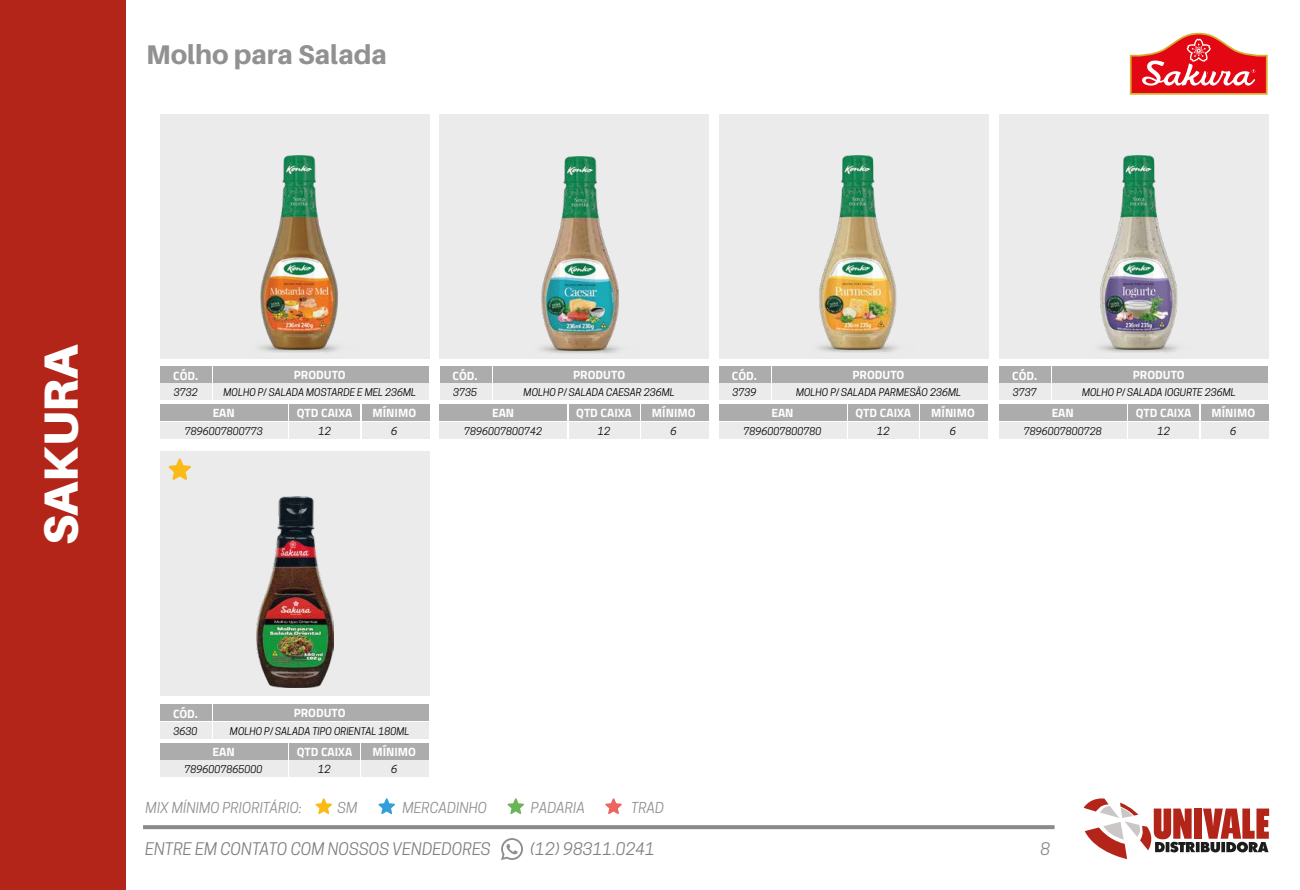
<style>
.page{position:relative;width:1300px;height:890px;background:#fff}
.page>*{position:absolute;margin:0;border:0;box-sizing:border-box;transform-origin:0 0}
.t1{font:900 48px "Aileron";color:#fff}
.t2{font:800 27px "Aileron";color:#919191}
.t3{font:italic 16.3px "Cooper Hewitt";color:#818181}
.t4{font:italic 16.3px "Cooper Hewitt";color:#8a8a8a}
.t5{font:italic 14.2px "Cooper Hewitt";color:#919191}
.t6{font:700 12px "Titillium Web";color:#fff}
.t7{font:italic 10.5px "Cooper Hewitt";color:#010101}
.t8{font:italic 10px "Cooper Hewitt";color:#010101}
</style>
<div class="page">
<svg style="left:143px;top:825px;width:912px;height:4px;background:#8e8e8e"></svg>
<div style="left:1194px;top:809px;width:8px;height:30px;background:#b32518"></div>
<svg style="left:1084px;top:798px;width:111px;height:61px"></svg>
<svg style="left:1196px;top:842px;width:4px;height:10px"></svg>
<svg style="left:1201px;top:809px;width:68px;height:43px"></svg>
<div style="left:0;top:0;width:126px;height:890px;background:#b32518"></div>
<svg style="left:315px;top:798px;width:17px;height:16px"></svg>
<svg style="left:605px;top:798px;width:17px;height:16px"></svg>
<svg style="left:378px;top:798px;width:17px;height:16px"></svg>
<svg style="left:508px;top:798px;width:16px;height:16px"></svg>
<svg style="left:501px;top:838px;width:22px;height:22px"></svg>
<svg style="left:1130px;top:33px;width:138px;height:62px"></svg>
<div style="left:160px;top:115px;width:269px;height:244px;background:#ebebeb"></div>
<div style="left:440px;top:115px;width:269px;height:244px;background:#ebebeb"></div>
<div style="left:719px;top:115px;width:270px;height:244px;background:#ebebeb"></div>
<div style="left:999px;top:115px;width:269px;height:244px;background:#ebebeb"></div>
<div style="left:160px;top:452px;width:269px;height:244px;background:#ebebeb"></div>
<div style="left:160px;top:705px;width:52px;height:16px;background:#acacac"></div>
<div style="left:289px;top:743px;width:71px;height:16px;background:#acacac"></div>
<div style="left:362px;top:743px;width:67px;height:16px;background:#acacac"></div>
<div style="left:160px;top:743px;width:128px;height:16px;background:#acacac"></div>
<div style="left:213px;top:705px;width:216px;height:16px;background:#acacac"></div>
<div style="left:160px;top:722px;width:52px;height:16px;background:#ebebeb"></div>
<div style="left:289px;top:761px;width:71px;height:16px;background:#ebebeb"></div>
<div style="left:362px;top:761px;width:67px;height:16px;background:#ebebeb"></div>
<div style="left:160px;top:761px;width:128px;height:16px;background:#ebebeb"></div>
<div style="left:213px;top:722px;width:216px;height:16px;background:#ebebeb"></div>
<div style="left:440px;top:366px;width:51px;height:16px;background:#acacac"></div>
<div style="left:569px;top:405px;width:70px;height:16px;background:#acacac"></div>
<div style="left:641px;top:405px;width:67px;height:16px;background:#acacac"></div>
<div style="left:440px;top:405px;width:127px;height:16px;background:#acacac"></div>
<div style="left:493px;top:366px;width:215px;height:16px;background:#acacac"></div>
<div style="left:440px;top:384px;width:51px;height:16px;background:#ebebeb"></div>
<div style="left:569px;top:422px;width:70px;height:17px;background:#ebebeb"></div>
<div style="left:641px;top:422px;width:67px;height:17px;background:#ebebeb"></div>
<div style="left:440px;top:422px;width:127px;height:17px;background:#ebebeb"></div>
<div style="left:493px;top:384px;width:215px;height:16px;background:#ebebeb"></div>
<div style="left:160px;top:366px;width:52px;height:16px;background:#acacac"></div>
<div style="left:289px;top:405px;width:71px;height:16px;background:#acacac"></div>
<div style="left:362px;top:405px;width:67px;height:16px;background:#acacac"></div>
<div style="left:160px;top:405px;width:128px;height:16px;background:#acacac"></div>
<div style="left:214px;top:366px;width:215px;height:16px;background:#acacac"></div>
<div style="left:160px;top:384px;width:52px;height:16px;background:#ebebeb"></div>
<div style="left:289px;top:422px;width:71px;height:17px;background:#ebebeb"></div>
<div style="left:362px;top:422px;width:67px;height:17px;background:#ebebeb"></div>
<div style="left:160px;top:422px;width:128px;height:17px;background:#ebebeb"></div>
<div style="left:214px;top:384px;width:215px;height:16px;background:#ebebeb"></div>
<div style="left:719px;top:366px;width:52px;height:16px;background:#acacac"></div>
<div style="left:848px;top:405px;width:71px;height:16px;background:#acacac"></div>
<div style="left:921px;top:405px;width:67px;height:16px;background:#acacac"></div>
<div style="left:719px;top:405px;width:128px;height:16px;background:#acacac"></div>
<div style="left:772px;top:366px;width:216px;height:16px;background:#acacac"></div>
<div style="left:719px;top:384px;width:52px;height:16px;background:#ebebeb"></div>
<div style="left:848px;top:422px;width:71px;height:17px;background:#ebebeb"></div>
<div style="left:921px;top:422px;width:67px;height:17px;background:#ebebeb"></div>
<div style="left:719px;top:422px;width:128px;height:17px;background:#ebebeb"></div>
<div style="left:772px;top:384px;width:216px;height:16px;background:#ebebeb"></div>
<div style="left:999px;top:366px;width:52px;height:16px;background:#acacac"></div>
<div style="left:1128px;top:405px;width:71px;height:16px;background:#acacac"></div>
<div style="left:1201px;top:405px;width:67px;height:16px;background:#acacac"></div>
<div style="left:999px;top:405px;width:128px;height:16px;background:#acacac"></div>
<div style="left:1053px;top:366px;width:215px;height:16px;background:#acacac"></div>
<div style="left:999px;top:384px;width:52px;height:16px;background:#ebebeb"></div>
<div style="left:1128px;top:422px;width:71px;height:17px;background:#ebebeb"></div>
<div style="left:1201px;top:422px;width:67px;height:17px;background:#ebebeb"></div>
<div style="left:999px;top:422px;width:128px;height:17px;background:#ebebeb"></div>
<div style="left:1053px;top:384px;width:215px;height:16px;background:#ebebeb"></div>
<img style="left:818px;top:156px;width:79px;height:196px">
<img style="left:259px;top:156px;width:79px;height:196px">
<img style="left:540px;top:157px;width:79px;height:196px">
<img style="left:1099px;top:156px;width:79px;height:196px">
<img style="left:257px;top:496px;width:77px;height:192px">
<svg style="left:169px;top:459px;width:22px;height:21px"></svg>
<h2 class="t2" style="left:146px;top:40px;width:242px">Molho para Salada</h2>
<h1 class="t1" style="left:33px;top:545px;width:202px;rotate:-90deg">SAKURA</h1>
<p class="t6" style="left:173px;top:366px;width:26px">CÓD.</p>
<p class="t6" style="left:294px;top:365px;width:53px">PRODUTO</p>
<p class="t6" style="left:213px;top:404px;width:24px">EAN</p>
<p class="t6" style="left:297px;top:404px;width:57px">QTD CAIXA</p>
<p class="t6" style="left:373px;top:404px;width:45px">MÍNIMO</p>
<p class="t8" style="left:174px;top:387px;width:25px">3732</p>
<p class="t8" style="left:224px;top:387px;width:194px">MOLHO P/ SALADA MOSTARDE E MEL 236ML</p>
<p class="t8" style="left:185px;top:425px;width:79px">7896007800773</p>
<p class="t7" style="left:318px;top:425px;width:14px">12</p>
<p class="t7" style="left:391px;top:425px;width:8px">6</p>
<p class="t6" style="left:453px;top:366px;width:26px">CÓD.</p>
<p class="t6" style="left:573px;top:365px;width:53px">PRODUTO</p>
<p class="t6" style="left:492px;top:404px;width:24px">EAN</p>
<p class="t6" style="left:576px;top:404px;width:57px">QTD CAIXA</p>
<p class="t6" style="left:652px;top:404px;width:45px">MÍNIMO</p>
<p class="t8" style="left:453px;top:387px;width:25px">3735</p>
<p class="t8" style="left:524px;top:387px;width:153px">MOLHO P/ SALADA CAESAR 236ML</p>
<p class="t8" style="left:464px;top:425px;width:79px">7896007800742</p>
<p class="t7" style="left:598px;top:425px;width:14px">12</p>
<p class="t7" style="left:671px;top:425px;width:8px">6</p>
<p class="t6" style="left:732px;top:366px;width:26px">CÓD.</p>
<p class="t6" style="left:853px;top:365px;width:53px">PRODUTO</p>
<p class="t6" style="left:771px;top:404px;width:24px">EAN</p>
<p class="t6" style="left:856px;top:404px;width:57px">QTD CAIXA</p>
<p class="t6" style="left:931px;top:404px;width:45px">MÍNIMO</p>
<p class="t8" style="left:732px;top:387px;width:25px">3739</p>
<p class="t8" style="left:796px;top:387px;width:166px">MOLHO P/ SALADA PARMESÃO 236ML</p>
<p class="t8" style="left:743px;top:425px;width:79px">7896007800780</p>
<p class="t7" style="left:877px;top:425px;width:14px">12</p>
<p class="t7" style="left:950px;top:425px;width:8px">6</p>
<p class="t6" style="left:1012px;top:366px;width:26px">CÓD.</p>
<p class="t6" style="left:1133px;top:365px;width:53px">PRODUTO</p>
<p class="t6" style="left:1052px;top:404px;width:24px">EAN</p>
<p class="t6" style="left:1136px;top:404px;width:57px">QTD CAIXA</p>
<p class="t6" style="left:1212px;top:404px;width:45px">MÍNIMO</p>
<p class="t8" style="left:1013px;top:387px;width:25px">3737</p>
<p class="t8" style="left:1082px;top:387px;width:155px">MOLHO P/ SALADA IOGURTE 236ML</p>
<p class="t8" style="left:1024px;top:425px;width:79px">7896007800728</p>
<p class="t7" style="left:1157px;top:425px;width:14px">12</p>
<p class="t7" style="left:1230px;top:425px;width:8px">6</p>
<p class="t6" style="left:173px;top:705px;width:26px">CÓD.</p>
<p class="t6" style="left:294px;top:704px;width:53px">PRODUTO</p>
<p class="t6" style="left:212px;top:742px;width:24px">EAN</p>
<p class="t6" style="left:297px;top:742px;width:57px">QTD CAIXA</p>
<p class="t6" style="left:372px;top:742px;width:45px">MÍNIMO</p>
<p class="t8" style="left:174px;top:725px;width:25px">3630</p>
<p class="t8" style="left:230px;top:725px;width:181px">MOLHO P/ SALADA TIPO ORIENTAL 180ML</p>
<p class="t8" style="left:185px;top:764px;width:79px">7896007865000</p>
<p class="t7" style="left:318px;top:763px;width:14px">12</p>
<p class="t7" style="left:391px;top:763px;width:8px">6</p>
<h3 class="t5" style="left:146px;top:799px;width:158px">MIX MÍNIMO PRIORITÁRIO:</h3>
<h3 class="t5" style="left:337px;top:799px;width:21px">SM</h3>
<h3 class="t5" style="left:402px;top:799px;width:86px">MERCADINHO</h3>
<h3 class="t5" style="left:531px;top:799px;width:56px">PADARIA</h3>
<h3 class="t5" style="left:631px;top:799px;width:35px">TRAD</h3>
<h3 class="t3" style="left:145px;top:839px;width:347px">ENTRE EM CONTATO COM NOSSOS VENDEDORES</h3>
<h3 class="t3" style="left:530px;top:839px;width:127px">(12) 98311.0241</h3>
<h3 class="t4" style="left:1040px;top:839px;width:11px">8</h3>
</div>
